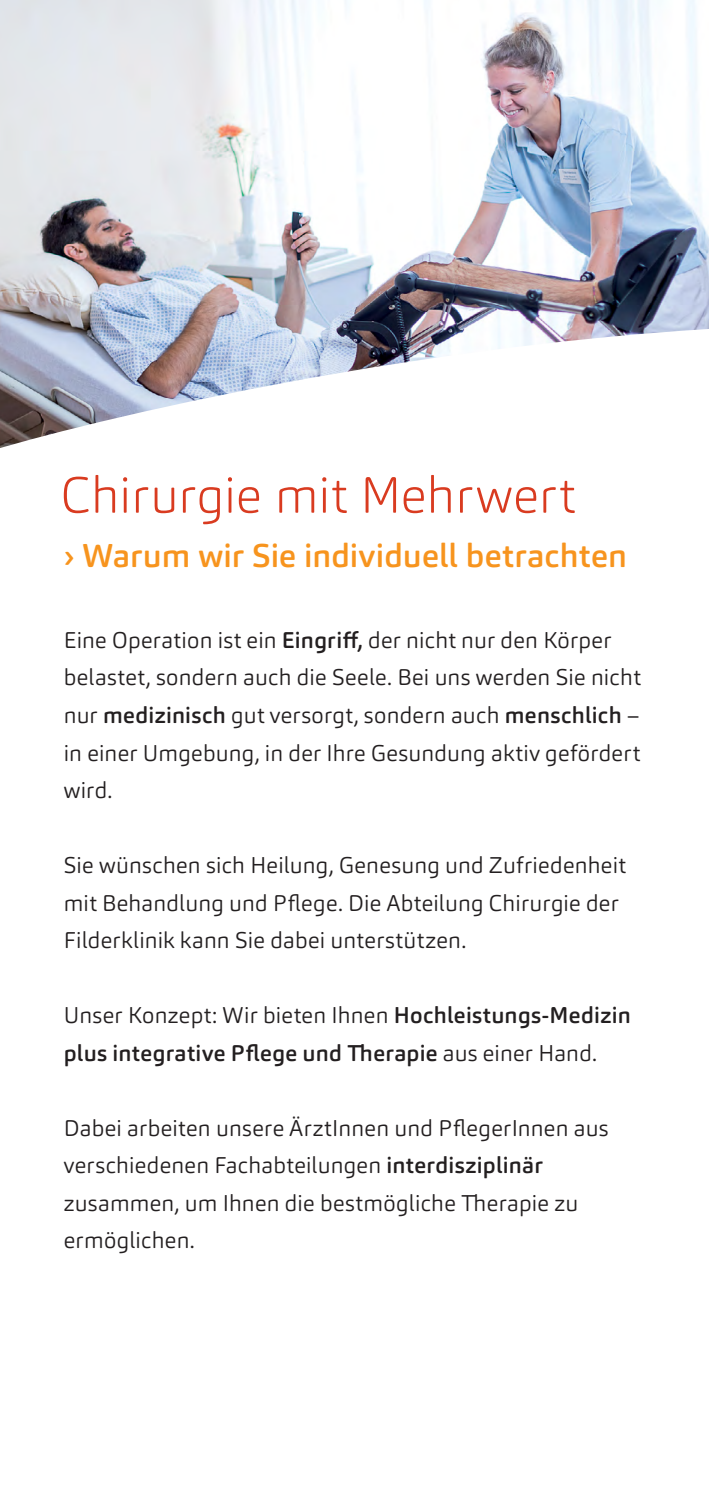
<style>
.page{position:relative;width:709px;height:1489px;background:#fff}
.page>*{position:absolute;margin:0;border:0;box-sizing:border-box;transform-origin:0 0}
.t1{font:200 50px "Carnas";letter-spacing:.005em;color:#d93b20}
.t2{font:500 32.5px "Carnas";letter-spacing:.005em;color:#f7941e}
.t3{font:300 22.5px/37.5px "Carnas";letter-spacing:.01em;color:#231f20}
.t4{font:500 22.5px/37.5px "Carnas";letter-spacing:.02em;color:#231f20}
.s1{font-weight:500}
.s2{font-weight:300}
</style>
<div class="page">
<img style="left:0;top:0;width:709px;height:323px">
<svg style="left:683px;top:277px;width:26px;height:46px"></svg>
<img style="left:0;top:323px;width:709px;height:125px">
<h1 class="t1" style="left:61px;top:463px;width:516px">Chirurgie mit Mehrwert</h1>
<h2 class="t2" style="left:64px;top:534px;width:564px">› Warum wir Sie individuell betrachten</h2>
<p class="t3" style="left:64px;top:621px;width:578px">Eine Operation ist ein <span class="s1">Eingriff,</span> der nicht nur den Körper belastet, sondern auch die Seele. Bei uns werden Sie nicht nur <span class="s1">medizinisch</span> gut versorgt, sondern auch <span class="s1">menschlich</span> – in einer Umgebung, in der Ihre Gesundung aktiv gefördert wird.</p>
<p class="t3" style="left:64px;top:846px;width:563px">Sie wünschen sich Heilung, Genesung und Zufriedenheit mit Behandlung und Pflege. Die Abteilung Chirurgie der<br>Filderklinik kann Sie dabei unterstützen.</p>
<p class="t4" style="left:64px;top:996px;width:568px"><span class="s2">Unser Konzept: Wir bieten Ihnen</span> Hochleistungs-Medizin plus integrative Pflege und Therapie <span class="s2">aus einer Hand.</span></p>
<p class="t3" style="left:64px;top:1108px;width:546px">Dabei arbeiten unsere ÄrztInnen und PflegerInnen aus verschiedenen Fachabteilungen <span class="s1">interdisziplinär </span>zusammen, um Ihnen die bestmögliche Therapie zu ermöglichen.</p>
</div>
